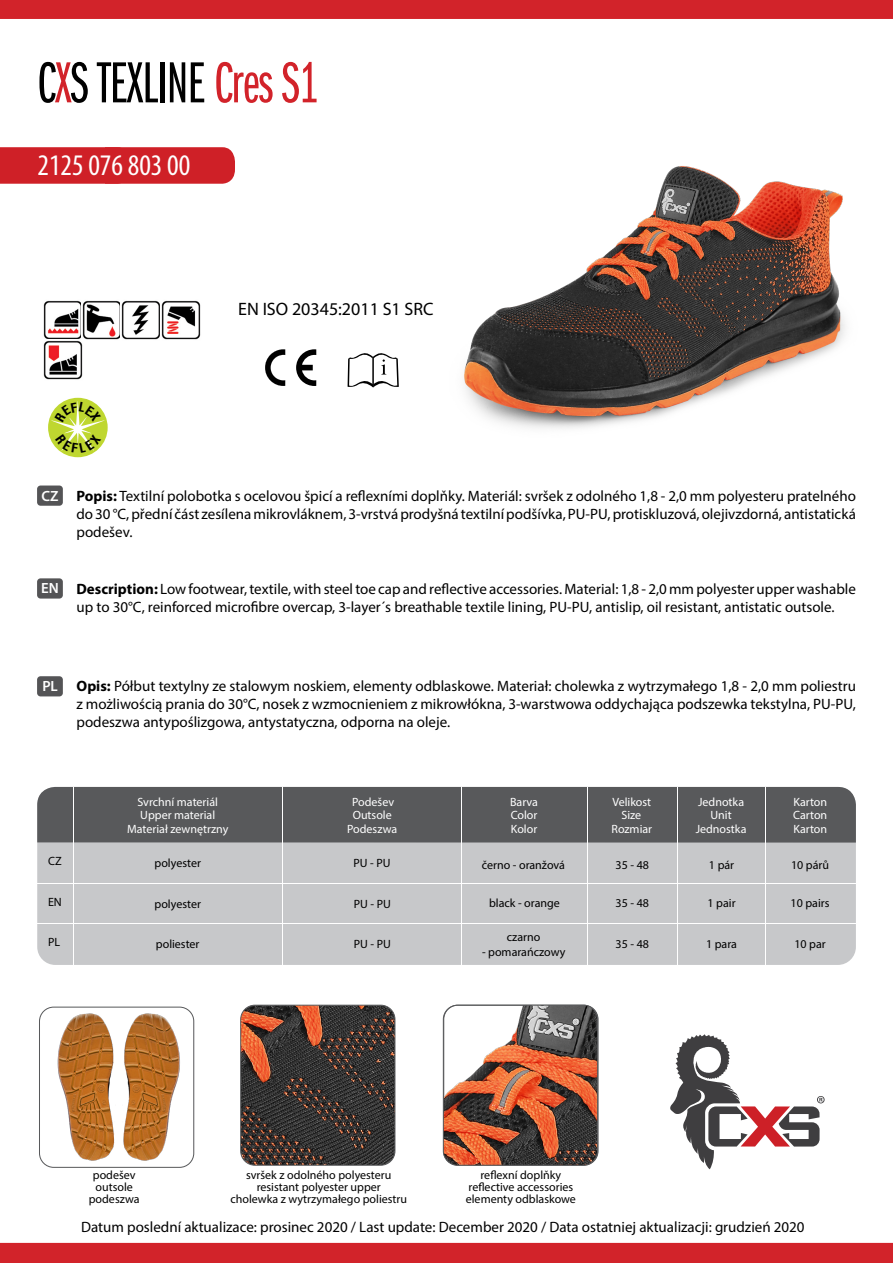
<style>
.page{position:relative;width:893px;height:1263px;background:#fff}
.page>*{position:absolute;margin:0;border:0;box-sizing:border-box;transform-origin:0 0}
.t1{font:60px "Franklin Got Itc DOT Boo Ext Com";letter-spacing:-.01em;color:#000}
.t2{font:condensed 30px "Myriad Pro";color:#fff}
.t3{font:18px "Myriad Pro";color:#000}
.t4{font:15px/18px "Myriad Pro";color:#000;text-align:justify}
.t5{font:600 14.85px "Myriad Pro";color:#fff}
.t6{font:12px/12px "Myriad Pro";color:#000;text-align:center}
.t7{font:12px "Myriad Pro";color:#fff}
.s1{color:#d2232a}
.s2{font-weight:700}
</style>
<div class="page">
<div style="left:0;top:147px;width:235px;height:37px;background:#cf2027"></div>
<div style="left:48px;top:398px;width:60px;height:59px;background:#bfd730;border-radius:50%"></div>
<img style="left:464px;top:166px;width:381px;height:263px">
<svg style="left:670px;top:1034px;width:155px;height:135px"></svg>
<div style="left:37px;top:485px;width:26px;height:21px;background:#545456;border-radius:3px"></div>
<div style="left:37px;top:578px;width:26px;height:21px;background:#545456;border-radius:3px"></div>
<div style="left:37px;top:676px;width:26px;height:20px;background:#545456;border-radius:3px"></div>
<div style="left:0;top:0;width:893px;height:19px;background:#d2232a"></div>
<div style="left:0;top:1243px;width:893px;height:20px;background:#d2232a"></div>
<svg style="left:348px;top:353px;width:51px;height:34px"></svg>
<svg style="left:265px;top:349px;width:20px;height:37px"></svg>
<svg style="left:296px;top:349px;width:20px;height:37px"></svg>
<img style="left:43px;top:300px;width:40px;height:80px">
<img style="left:82px;top:300px;width:38px;height:41px">
<img style="left:121px;top:300px;width:39px;height:40px">
<img style="left:161px;top:300px;width:40px;height:40px">
<img style="left:45px;top:1008px;width:141px;height:159px">
<div style="left:39px;top:1006px;width:155px;height:162px;border:1px solid #58595b;border-radius:14px"></div>
<img style="left:443px;top:1005px;width:155px;height:160px">
<div style="left:443px;top:1005px;width:155px;height:161px;border:1px solid #58595b;border-radius:14px"></div>
<img style="left:241px;top:1005px;width:154px;height:160px">
<div style="left:240px;top:1005px;width:155px;height:161px;border:1px solid #58595b;border-radius:14px"></div>
<div style="left:37px;top:787px;width:819px;height:178px;background:#c7c8ca;border-radius:18px"></div>
<div style="left:37px;top:787px;width:819px;height:55px;background:#58595b"></div>
<hr style="left:73px;top:787px;width:1px;height:178px;background:#fff">
<hr style="left:37px;top:923px;width:819px;height:1px;background:#fff">
<hr style="left:37px;top:883px;width:819px;height:1px;background:#fff">
<hr style="left:282px;top:787px;width:1px;height:178px;background:#fff">
<hr style="left:461px;top:787px;width:1px;height:178px;background:#fff">
<hr style="left:765px;top:787px;width:1px;height:178px;background:#fff">
<hr style="left:677px;top:787px;width:1px;height:178px;background:#fff">
<hr style="left:587px;top:787px;width:1px;height:178px;background:#fff">
<svg style="left:51px;top:401px;width:53px;height:52px"></svg>
<h1 class="t1" style="left:37px;top:51px;width:282px">C<span class="s1">X</span>S TEXLINE <span class="s1">Cres S1</span></h1>
<h2 class="t2" style="left:38px;top:147px;width:154px">2125 076 803 00</h2>
<p class="t3" style="left:238px;top:298px;width:197px">EN ISO 20345:2011 S1 SRC</p>
<p class="t5" style="left:42px;top:486px;width:19px">CZ</p>
<p class="t5" style="left:41px;top:579px;width:19px">EN</p>
<p class="t4" style="left:77px;top:486px;width:781px"><span class="s2">Popis:</span> Textilní polobotka s ocelovou špicí a reflexními doplňky. Materiál: svršek z odolného 1,8 - 2,0 mm polyesteru pratelného do 30 °C, přední část zesílena mikrovláknem, 3-vrstvá prodyšná textilní podšívka, PU-PU, protiskluzová, olejivzdorná, antistatická podešev.</p>
<p class="t4" style="left:77px;top:580px;width:781px"><span class="s2">Description:</span> Low footwear, textile, with steel toe cap and reflective accessories. Material: 1,8 - 2,0 mm polyester upper washable up to 30°C, reinforced microfibre overcap, 3-layer´s breathable textile lining, PU-PU, antislip, oil resistant, antistatic outsole.</p>
<p class="t5" style="left:42px;top:677px;width:17px">PL</p>
<p class="t4" style="left:77px;top:677px;width:781px"><span class="s2">Opis:</span> Półbut textylny ze stalowym noskiem, elementy odblaskowe. Materiał: cholewka z wytrzymałego 1,8 - 2,0 mm poliestru z możliwością prania do 30°C, nosek z wzmocnieniem z mikrowłókna, 3-warstwowa oddychająca podszewka tekstylna, PU-PU, podeszwa antypoślizgowa, antystatyczna, odporna na oleje.</p>
<p class="t7" style="left:137px;top:794px;width:82px">Svrchní materiál</p>
<p class="t7" style="left:140px;top:808px;width:76px">Upper material</p>
<p class="t7" style="left:127px;top:822px;width:103px">Materiał zewnętrzny</p>
<p class="t7" style="left:352px;top:794px;width:43px">Podešev</p>
<p class="t7" style="left:347px;top:821px;width:52px">Podeszwa</p>
<p class="t7" style="left:353px;top:808px;width:41px">Outsole</p>
<p class="t7" style="left:510px;top:794px;width:30px">Barva</p>
<p class="t7" style="left:511px;top:821px;width:28px">Kolor</p>
<p class="t7" style="left:511px;top:808px;width:28px">Color</p>
<p class="t7" style="left:612px;top:794px;width:40px">Velikost</p>
<p class="t7" style="left:611px;top:821px;width:42px">Rozmiar</p>
<p class="t7" style="left:621px;top:808px;width:21px">Size</p>
<p class="t7" style="left:698px;top:794px;width:48px">Jednotka</p>
<p class="t7" style="left:696px;top:821px;width:52px">Jednostka</p>
<p class="t7" style="left:710px;top:808px;width:23px">Unit</p>
<p class="t7" style="left:793px;top:794px;width:35px">Karton</p>
<p class="t7" style="left:793px;top:821px;width:35px">Karton</p>
<p class="t7" style="left:793px;top:808px;width:36px">Carton</p>
<p class="t6" style="left:48px;top:855px;width:15px">CZ</p>
<p class="t6" style="left:48px;top:896px;width:15px">EN</p>
<p class="t6" style="left:48px;top:936px;width:14px">PL</p>
<p class="t6" style="left:155px;top:857px;width:48px">polyester</p>
<p class="t6" style="left:155px;top:898px;width:48px">polyester</p>
<p class="t6" style="left:156px;top:938px;width:45px">poliester</p>
<p class="t6" style="left:354px;top:857px;width:39px">PU - PU</p>
<p class="t6" style="left:354px;top:898px;width:39px">PU - PU</p>
<p class="t6" style="left:354px;top:938px;width:39px">PU - PU</p>
<p class="t6" style="left:482px;top:859px;width:85px">černo - oranžová</p>
<p class="t6" style="left:616px;top:859px;width:35px">35 - 48</p>
<p class="t6" style="left:709px;top:859px;width:27px">1 pár</p>
<p class="t6" style="left:791px;top:859px;width:40px">10 párů</p>
<p class="t6" style="left:489px;top:897px;width:72px">black - orange</p>
<p class="t6" style="left:616px;top:897px;width:35px">35 - 48</p>
<p class="t6" style="left:708px;top:897px;width:30px">1 pair</p>
<p class="t6" style="left:790px;top:897px;width:40px">10 pairs</p>
<p class="t6" style="left:507px;top:931px;width:35px">czarno</p>
<p class="t6" style="left:482px;top:945px;width:85px">- pomarańczowy</p>
<p class="t6" style="left:616px;top:938px;width:35px">35 - 48</p>
<p class="t6" style="left:706px;top:938px;width:32px">1 para</p>
<p class="t6" style="left:794px;top:938px;width:33px">10 par</p>
<p class="t6" style="left:89px;top:1169px;width:52px">podešev outsole podeszwa</p>
<p class="t6" style="left:230px;top:1169px;width:178px">svršek z odolného polyesteru resistant polyester upper<br>cholewka z wytrzymałego poliestru</p>
<p class="t6" style="left:466px;top:1169px;width:112px">reflexní doplňky reflective accessories elementy odblaskowe</p>
<p class="t4" style="left:81px;top:1218px;width:725px">Datum poslední aktualizace: prosinec 2020 / Last update: December 2020 / Data ostatniej aktualizacji: grudzień 2020</p>
</div>
